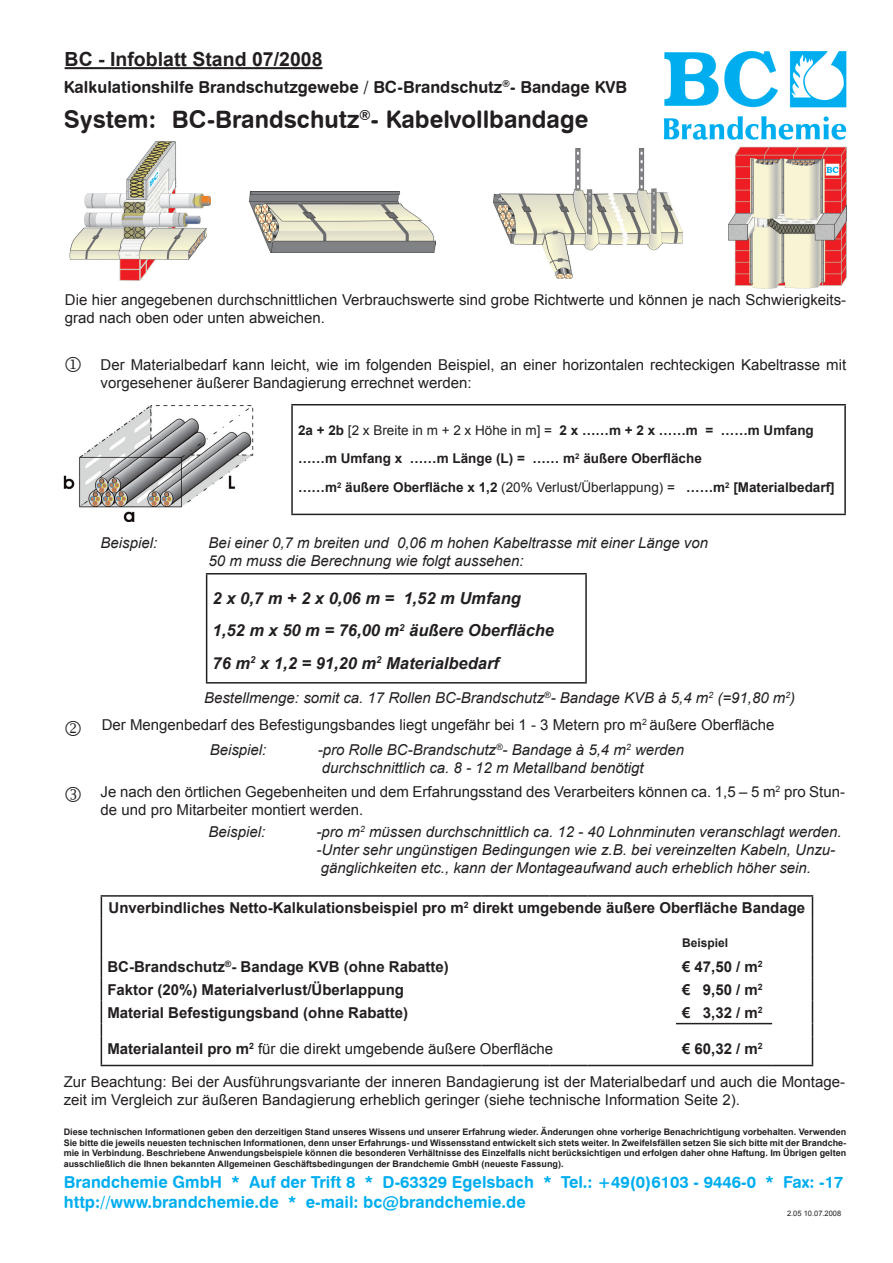
<style>
.page{position:relative;width:893px;height:1263px;background:#fff}
.page>*{position:absolute;margin:0;border:0;box-sizing:border-box;transform-origin:0 0}
.t1{font:24px "Swiss 721 BT Bold Rounded";color:#231f20}
.t2{font:21px "Wingdings 2";color:#231f20}
.t3{font:700 19.5px "Arial";color:#231f20}
.t4{font:16.5px/19.8px "Swiss 721 BT Bold Rounded";color:#00aeef}
.t5{font:italic 700 16.5px/32.4px "Arial";color:#231f20}
.t6{font:16.5px "Swiss 721 BT Bold Rounded";color:#231f20}
.t7{font:15px/18px "Arial";color:#231f20}
.t8{font:italic 15px/18px "Arial";color:#231f20}
.t9{font:700 15px "Arial";color:#231f20}
.t10{font:700 13.5px/28.8px "Arial";color:#231f20}
.t11{font:700 12px "Arial";color:#231f20}
.t12{font:700 9px/10.8px "Arial";color:#231f20;text-align:justify}
.t13{font:7.5px "Arial";color:#231f20}
.s1{font-weight:400}
.s2{font-weight:700}
</style>
<div class="page">
<img style="left:663px;top:51px;width:184px;height:89px">
<hr style="left:65px;top:67px;width:258px;height:2px;background:#231f20">
<hr style="left:291px;top:404px;width:555px;height:1px;background:#231f20">
<hr style="left:291px;top:405px;width:2px;height:109px;background:#231f20">
<hr style="left:844px;top:405px;width:2px;height:109px;background:#231f20">
<hr style="left:291px;top:514px;width:555px;height:1px;background:#231f20">
<img style="left:64px;top:405px;width:190px;height:116px">
<hr style="left:206px;top:573px;width:381px;height:1px;background:#231f20">
<hr style="left:206px;top:574px;width:1px;height:108px;background:#231f20">
<hr style="left:585px;top:574px;width:2px;height:108px;background:#231f20">
<hr style="left:206px;top:682px;width:381px;height:2px;background:#231f20">
<hr style="left:101px;top:895px;width:381px;height:2px;background:#231f20">
<hr style="left:482px;top:895px;width:67px;height:2px;background:#231f20">
<hr style="left:549px;top:895px;width:38px;height:2px;background:#231f20">
<hr style="left:587px;top:895px;width:69px;height:2px;background:#231f20">
<hr style="left:656px;top:895px;width:20px;height:2px;background:#231f20">
<hr style="left:676px;top:895px;width:96px;height:2px;background:#231f20">
<hr style="left:772px;top:895px;width:41px;height:2px;background:#231f20">
<svg style="left:101px;top:897px;width:1px;height:168px"></svg>
<svg style="left:812px;top:897px;width:1px;height:168px"></svg>
<hr style="left:101px;top:1065px;width:381px;height:1px;background:#231f20">
<hr style="left:482px;top:1065px;width:67px;height:1px;background:#231f20">
<hr style="left:549px;top:1065px;width:38px;height:1px;background:#231f20">
<hr style="left:587px;top:1065px;width:69px;height:1px;background:#231f20">
<svg style="left:656px;top:1065px;width:20px;height:1px"></svg>
<hr style="left:676px;top:1065px;width:96px;height:1px;background:#231f20">
<hr style="left:772px;top:1065px;width:41px;height:1px;background:#231f20">
<hr style="left:676px;top:1023px;width:96px;height:1px;background:#231f20">
<img style="left:728px;top:147px;width:118px;height:141px">
<img style="left:69px;top:141px;width:141px;height:140px">
<img style="left:249px;top:191px;width:186px;height:62px">
<img style="left:493px;top:149px;width:190px;height:130px">
<h3 class="t3" style="left:65px;top:46px;width:259px">BC - Infoblatt Stand 07/2008</h3>
<p class="t6" style="left:64px;top:76px;width:565px">Kalkulationshilfe Brandschutzgewebe / BC-Brandschutz<sup>®</sup>- Bandage KVB</p>
<h1 class="t1" style="left:64px;top:104px;width:526px">System: BC-Brandschutz<sup>®</sup>- Kabelvollbandage</h1>
<p class="t7" style="left:65px;top:291px;width:783px">Die hier angegebenen durchschnittlichen Verbrauchswerte sind grobe Richtwerte und können je nach Schwierigkeits&shy;grad nach oben oder unten abweichen.</p>
<h2 class="t2" style="left:64px;top:784px;width:20px">●</h2>
<p class="t7" style="left:101px;top:355px;width:747px">Der Materialbedarf kann leicht, wie im folgenden Beispiel, an einer horizontalen rechteckigen Kabeltrasse mit vorgesehener äußerer Bandagierung errechnet werden:</p>
<p class="t10" style="left:298px;top:416px;width:538px">2a + 2b <span class="s1">[2 x Breite in m + 2 x Höhe in m] =</span> 2 x ……m + 2 x ……m = ……m Umfang ……m Umfang x ……m Länge (L) = …… m<sup>2</sup> äußere Oberfläche<br>……m<sup>2</sup> äußere Oberfläche x 1,2 <span class="s1">(20% Verlust/Überlappung) =</span> ……m<sup>2</sup> [Materialbedarf]</p>
<p class="t8" style="left:101px;top:534px;width:58px">Beispiel:</p>
<p class="t8" style="left:209px;top:534px;width:501px">Bei einer 0,7 m breiten und 0,06 m hohen Kabeltrasse mit einer Länge von<br>50 m muss die Berechnung wie folgt aussehen:</p>
<p class="t5" style="left:213px;top:583px;width:343px">2 x 0,7 m + 2 x 0,06 m = 1,52 m Umfang<br>1,52 m x 50 m = 76,00 m<sup>2</sup> äußere Oberfläche<br>76 m<sup>2</sup> x 1,2 = 91,20 m<sup>2</sup> Materialbedarf</p>
<p class="t8" style="left:204px;top:689px;width:593px">Bestellmenge: somit ca. 17 Rollen BC-Brandschutz<sup>®</sup>- Bandage KVB à 5,4 m<sup>2</sup> (=91,80 m<sup>2</sup>)</p>
<p class="t7" style="left:102px;top:715px;width:674px">Der Mengenbedarf des Befestigungsbandes liegt ungefähr bei 1 - 3 Metern pro m<sup>2</sup> äußere Oberfläche</p>
<p class="t8" style="left:210px;top:741px;width:58px">Beispiel:</p>
<p class="t8" style="left:318px;top:741px;width:368px">-pro Rolle BC-Brandschutz<sup>®</sup>- Bandage à 5,4 m<sup>2</sup> werden durchschnittlich ca. 8 - 12 m Metallband benötigt</p>
<p class="t7" style="left:101px;top:782px;width:746px">Je nach den örtlichen Gegebenheiten und dem Erfahrungsstand des Verarbeiters können ca. 1,5 – 5 m<sup>2</sup> pro Stun&shy;de und pro Mitarbeiter montiert werden.</p>
<p class="t8" style="left:209px;top:823px;width:58px">Beispiel:</p>
<p class="t8" style="left:317px;top:823px;width:527px">-pro m<sup>2</sup> müssen durchschnittlich ca. 12 - 40 Lohnminuten veranschlagt werden. -Unter sehr ungünstigen Bedingungen wie z.B. bei vereinzelten Kabeln, Unzu&shy;gänglichkeiten etc., kann der Montageaufwand auch erheblich höher sein.</p>
<p class="t9" style="left:109px;top:898px;width:698px">Unverbindliches Netto-Kalkulationsbeispiel pro m<sup>2</sup> direkt umgebende äußere Oberfläche Bandage</p>
<p class="t11" style="left:682px;top:934px;width:48px">Beispiel</p>
<p class="t9" style="left:107px;top:956px;width:343px">BC-Brandschutz<sup>®</sup>- Bandage KVB (ohne Rabatte)</p>
<p class="t9" style="left:682px;top:956px;width:82px">€ 47,50 / m<sup>2</sup></p>
<p class="t9" style="left:107px;top:979px;width:298px">Faktor (20%) Materialverlust/Überlappung</p>
<p class="t9" style="left:682px;top:979px;width:82px">€ 9,50 / m<sup>2</sup></p>
<p class="t9" style="left:107px;top:1002px;width:302px">Material Befestigungsband (ohne Rabatte)</p>
<p class="t9" style="left:682px;top:1002px;width:82px">€ 3,32 / m<sup>2</sup></p>
<p class="t7" style="left:107px;top:1039px;width:447px"><span class="s2">Materialanteil pro m</span><sup>2</sup> für die direkt umgebende äußere Oberfläche</p>
<p class="t9" style="left:682px;top:1038px;width:82px">€ 60,32 / m<sup>2</sup></p>
<p class="t7" style="left:64px;top:1073px;width:783px">Zur Beachtung: Bei der Ausführungsvariante der inneren Bandagierung ist der Materialbedarf und auch die Montage&shy;zeit im Vergleich zur äußeren Bandagierung erheblich geringer (siehe technische Information Seite 2).</p>
<p class="t12" style="left:64px;top:1126px;width:784px">Diese technischen Informationen geben den derzeitigen Stand unseres Wissens und unserer Erfahrung wieder. Änderungen ohne vorherige Benachrichtigung vorbehalten. Verwenden Sie bitte die jeweils neuesten technischen Informationen, denn unser Erfahrungs- und Wissensstand entwickelt sich stets weiter. In Zweifelsfällen setzen Sie sich bitte mit der Brandche&shy;mie in Verbindung. Beschriebene Anwendungsbeispiele können die besonderen Verhältnisse des Einzelfalls nicht berücksichtigen und erfolgen daher ohne Haftung. Im Übrigen gelten ausschließlich die Ihnen bekannten Allgemeinen Geschäftsbedingungen der Brandchemie GmbH (neueste Fassung).</p>
<p class="t4" style="left:64px;top:1172px;width:781px">Brandchemie GmbH * Auf der Trift 8 * D-63329 Egelsbach * Tel.: +49(0)6103 - 9446-0 * Fax: -17 http://www.brandchemie.de * e-mail: bc@brandchemie.de</p>
<p class="t13" style="left:787px;top:1208px;width:56px">2.05 10.07.2008</p>
</div>
